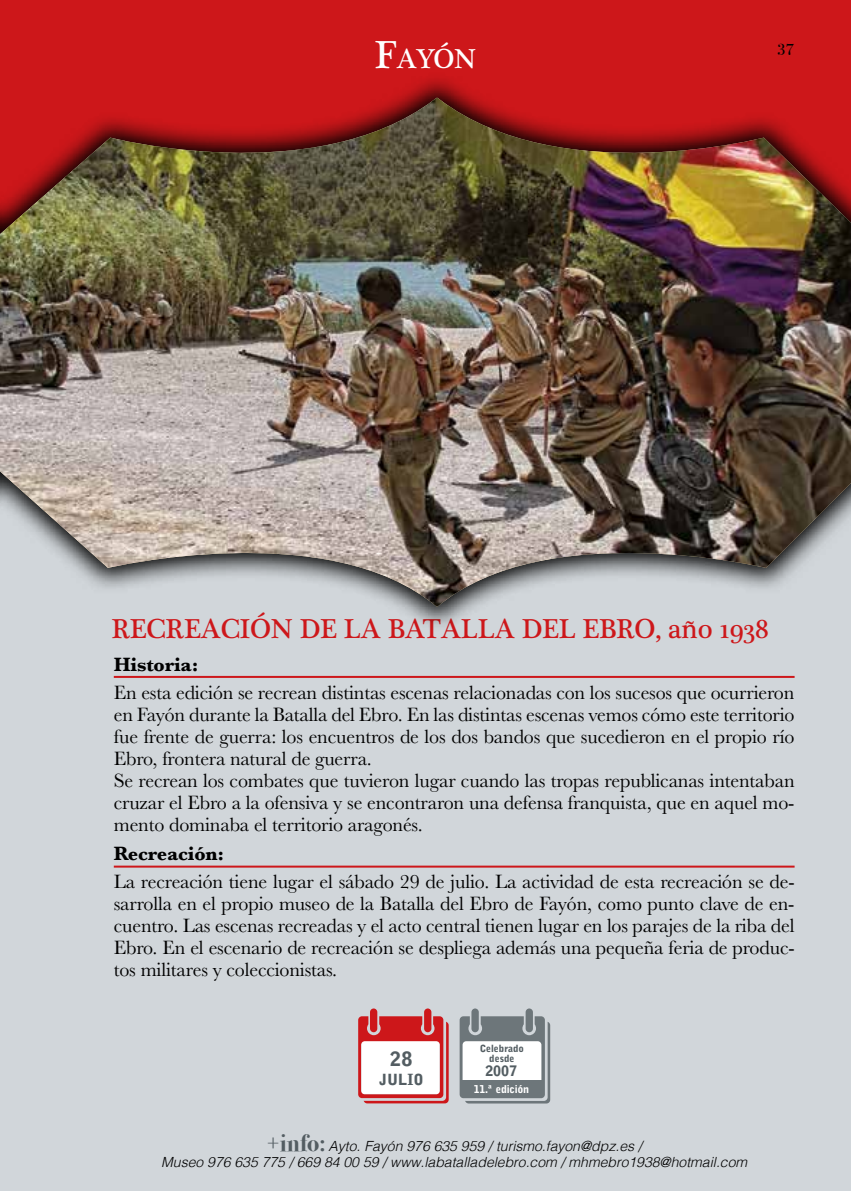
<style>
.page{position:relative;width:851px;height:1191px;background:#fff}
.page>*{position:absolute;margin:0;border:0;box-sizing:border-box;transform-origin:0 0}
.t1{font:28px "Plantagenet Cherokee";letter-spacing:-.01em;color:#cd171a}
.t2{font:28px "Plantagenet Cherokee";color:#fff}
.t3{font:20px/22px "Baskerville";letter-spacing:-.01em;color:#000;text-align:justify}
.t4{font:700 20px "Baskerville";letter-spacing:-.01em;color:#000}
.t5{font:900 19.8px "Bell Gothic Std";color:#535d62}
.t6{font:16px "Bodoni Svty Two ITCTT";color:#000}
.t7{font:900 15.4px "Bell Gothic Std";color:#535d62}
.t8{font:900 14.4px "Bell Gothic Std";color:#535d62}
.t9{font:italic 300 14px/16px "Helvetica";color:#000;text-align:center}
.t10{font:900 10.8px "Bell Gothic Std";letter-spacing:-.025em;color:#fff}
.t11{font:900 9.8px/9.8px "Bell Gothic Std";color:#535d62;text-align:center}
.s1{font-size:40px}
.s2{font-family:"Bodoni Svty Two ITCTT";font-weight:700;font-style:normal;font-size:24px;color:#535d62}
</style>
<div class="page">
<div style="left:0;top:425px;width:850px;height:766px;background:#d1d6da"></div>
<div style="left:0;top:0;width:850px;height:268px;background:#cd171a"></div>
<hr style="left:114px;top:865px;width:680px;height:2px;background:#cd171a">
<hr style="left:114px;top:676px;width:680px;height:2px;background:#cd171a">
<img style="left:0;top:98px;width:850px;height:508px">
<div style="left:424px;top:1008px;width:7px;height:24px;background:#cd171a;border-radius:4px"></div>
<div style="left:370px;top:1008px;width:7px;height:24px;background:#cd171a;border-radius:4px"></div>
<svg style="left:358px;top:1016px;width:90px;height:87px;background:#e7a4a5"></svg>
<div style="left:525px;top:1008px;width:8px;height:24px;background:#6d767a;border-radius:4px"></div>
<div style="left:471px;top:1008px;width:7px;height:24px;background:#6d767a;border-radius:4px"></div>
<svg style="left:459px;top:1016px;width:91px;height:87px;background:#afb4b6"></svg>
<h1 class="t2" style="left:374px;top:42px;width:103px"><span class="s1">F</span>ayón</h1>
<p class="t6" style="left:777px;top:36px;width:19px">37</p>
<h1 class="t1" style="left:111px;top:612px;width:658px">RECREACIÓN DE LA BATALLA DEL EBRO, año 1938</h1>
<p class="t4" style="left:114px;top:651px;width:86px">Historia:</p>
<p class="t3" style="left:114px;top:682px;width:682px;text-align:left">En esta edición se recrean distintas escenas relacionadas con los sucesos que ocurrieron en Fayón durante la Batalla del Ebro. En las distintas escenas vemos cómo este territorio fue frente de guerra: los encuentros de los dos bandos que sucedieron en el propio río Ebro, frontera natural de guerra.<br>Se recrean los combates que tuvieron lugar cuando las tropas republicanas intentaban cruzar el Ebro a la ofensiva y se encontraron una defensa franquista, que en aquel mo&shy;mento dominaba el territorio aragonés.</p>
<p class="t4" style="left:114px;top:839px;width:112px">Recreación:</p>
<p class="t3" style="left:114px;top:870px;width:682px">La recreación tiene lugar el sábado 29 de julio. La actividad de esta recreación se de&shy;sarrolla en el propio museo de la Batalla del Ebro de Fayón, como punto clave de en&shy;cuentro. Las escenas recreadas y el acto central tienen lugar en los parajes de la riba del Ebro. En el escenario de recreación se despliega además una pequeña feria de produc&shy;tos militares y coleccionistas.</p>
<p class="t5" style="left:390px;top:1047px;width:24px">28</p>
<p class="t11" style="left:479px;top:1043px;width:46px">Celebrado desde</p>
<p class="t8" style="left:485px;top:1062px;width:33px">2007</p>
<p class="t10" style="left:473px;top:1083px;width:57px">11.ª edición</p>
<p class="t7" style="left:379px;top:1070px;width:46px">JULIO</p>
<p class="t9" style="left:161px;top:1137px;width:587px"><span class="s2">+info:</span> Ayto. Fayón 976 635 959 / turismo.fayon@dpz.es /<br>Museo 976 635 775 / 669 84 00 59 / www.labatalladelebro.com / mhmebro1938@hotmail.com</p>
</div>
